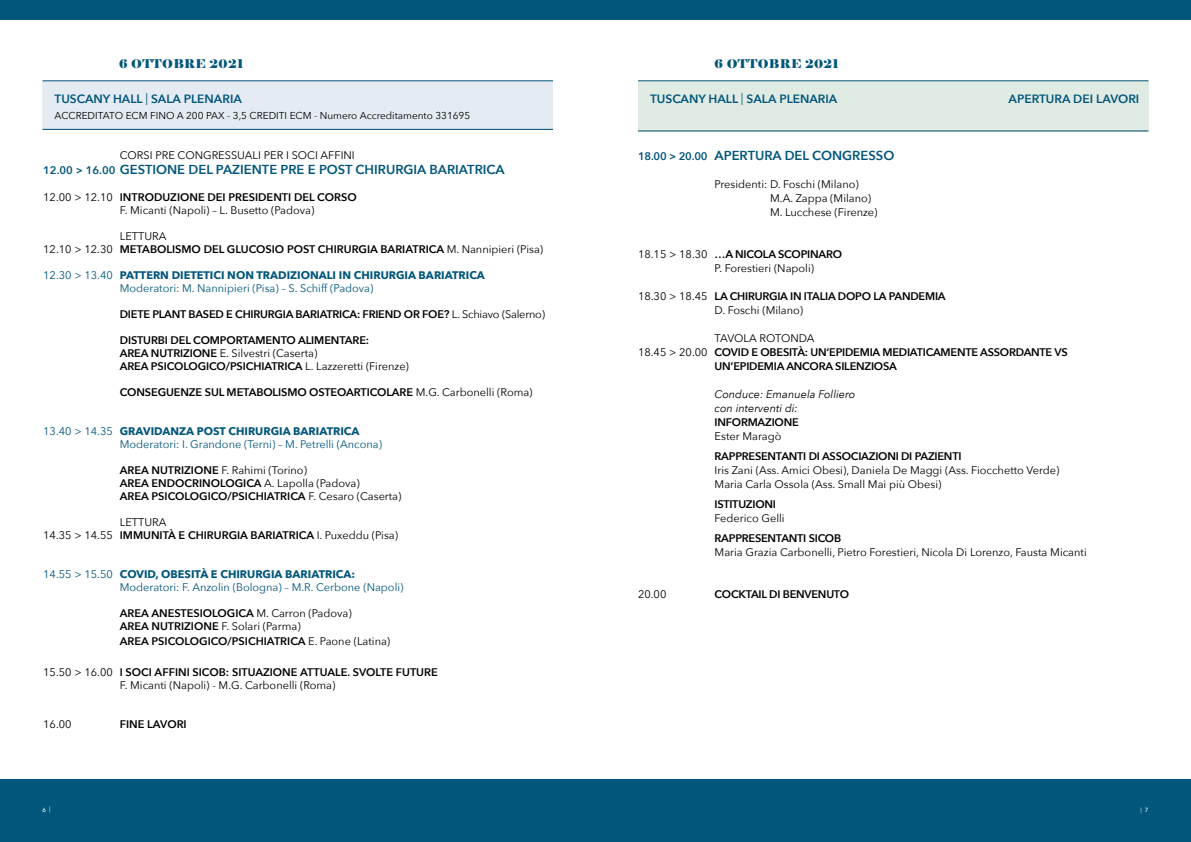
<style>
.page{position:relative;width:1191px;height:842px;background:#fff}
.page>*{position:absolute;margin:0;border:0;box-sizing:border-box;transform-origin:0 0}
.t1{font:600 13px "Avenir Next";color:#00567b}
.t2{font:600 12px "Avenir Next";color:#00567b}
.t3{font:12px "Elephant";letter-spacing:.025em;color:#00567b}
.t4{font:11px/14px "Avenir Next";color:#000}
.t5{font:600 11px/13px "Avenir Next";letter-spacing:-.02em;color:#000}
.t6{font:600 11px/13px "Avenir Next";color:#000}
.t7{font:11px/13px "Avenir Next";color:#00567b}
.t8{font:italic 11px/14px "Avenir Next";color:#000}
.t9{font:10px "Avenir Next";color:#000}
.t10{font:500 6px "Avenir Next";color:#fff}
.t11{font:6px "Avenir Next";color:#fff}
.s1{font-weight:400}
.s2{font-size:11px}
.s3{font-weight:600}
.s4{font-weight:700}
.s5{font-weight:500}
</style>
<div class="page">
<div style="left:0;top:780px;width:595px;height:62px;background:#00567b"></div>
<div style="left:595px;top:780px;width:596px;height:62px;background:#00567b"></div>
<div style="left:0;top:0;width:595px;height:20px;background:#00567b"></div>
<div style="left:595px;top:0;width:596px;height:20px;background:#00567b"></div>
<div style="left:43px;top:81px;width:510px;height:49px;background:#e4ebf3"></div>
<hr style="left:43px;top:81px;width:510px;height:1px;background:#00567b">
<hr style="left:43px;top:129px;width:510px;height:1px;background:#00567b">
<div style="left:638px;top:81px;width:510px;height:50px;background:#dfebe3"></div>
<hr style="left:638px;top:81px;width:510px;height:1px;background:#00567b">
<hr style="left:638px;top:131px;width:510px;height:1px;background:#00567b">
<p class="t3" style="left:119px;top:56px;width:126px">6 OTTOBRE 2021</p>
<p class="t3" style="left:714px;top:56px;width:126px">6 OTTOBRE 2021</p>
<p class="t2" style="left:55px;top:88px;width:189px">TUSCANY HALL <span class="s1">|</span> SALA PLENARIA</p>
<p class="t9" style="left:55px;top:109px;width:417px">ACCREDITATO ECM FINO A 200 PAX - 3,5 CREDITI ECM - Numero Accreditamento 331695</p>
<p class="t1" style="left:638px;top:145px;width:258px"><span class="s2">18.00 &gt; 20.00</span> APERTURA DEL CONGRESSO</p>
<p class="t4" style="left:770px;top:178px;width:109px;text-indent:-55px">Presidenti: D. Foschi (Milano)<br>M.A. Zappa (Milano)<br>M. Lucchese (Firenze)</p>
<p class="t4" style="left:714px;top:248px;width:129px;text-indent:-77px">18.15 &gt; 18.30 <span class="s3">…A NICOLA SCOPINARO<br></span>P. Forestieri (Napoli)</p>
<p class="t5" style="left:714px;top:289px;width:232px;line-height:14px;text-indent:-77px"><span class="s1">18.30 &gt; 18.45</span> LA CHIRURGIA IN ITALIA DOPO LA PANDEMIA<br><span class="s1">D. Foschi (Milano)</span></p>
<p class="t4" style="left:714px;top:332px;width:101px">TAVOLA ROTONDA</p>
<p class="t5" style="left:638px;top:346px;width:431px"><span class="s1">18.45 &gt; 20.00</span> COVID E OBESITÀ: UN’EPIDEMIA MEDIATICAMENTE ASSORDANTE VS</p>
<p class="t5" style="left:714px;top:360px;width:184px">UN’EPIDEMIA ANCORA SILENZIOSA</p>
<p class="t8" style="left:714px;top:388px;width:142px">Conduce: Emanuela Folliero con interventi di:</p>
<p class="t5" style="left:714px;top:416px;width:86px">INFORMAZIONE</p>
<p class="t4" style="left:714px;top:430px;width:68px">Ester Maragò</p>
<p class="t5" style="left:714px;top:450px;width:248px">RAPPRESENTANTI DI ASSOCIAZIONI DI PAZIENTI</p>
<p class="t4" style="left:714px;top:464px;width:346px">Iris Zani (Ass. Amici Obesi), Daniela De Maggi (Ass. Fiocchetto Verde)<br>Maria Carla Ossola (Ass. Small Mai più Obesi)</p>
<p class="t5" style="left:714px;top:498px;width:63px">ISTITUZIONI</p>
<p class="t4" style="left:714px;top:512px;width:72px">Federico Gelli</p>
<p class="t5" style="left:714px;top:532px;width:128px">RAPPRESENTANTI SICOB</p>
<p class="t4" style="left:714px;top:546px;width:374px">Maria Grazia Carbonelli, Pietro Forestieri, Nicola Di Lorenzo, Fausta Micanti</p>
<p class="t4" style="left:638px;top:588px;width:30px">20.00</p>
<p class="t5" style="left:714px;top:588px;width:136px">COCKTAIL DI BENVENUTO</p>
<p class="t2" style="left:650px;top:88px;width:189px">TUSCANY HALL <span class="s1">|</span> SALA PLENARIA</p>
<p class="t2" style="left:1008px;top:88px;width:132px">APERTURA DEI LAVORI</p>
<p class="t4" style="left:120px;top:149px;width:236px">CORSI PRE CONGRESSUALI PER I SOCI AFFINI</p>
<p class="t1" style="left:43px;top:158px;width:463px"><span class="s2">12.00 &gt; 16.00</span> GESTIONE DEL PAZIENTE PRE E POST CHIRURGIA BARIATRICA</p>
<p class="t4" style="left:120px;top:190px;width:238px;line-height:13px;text-indent:-77px">12.00 &gt; 12.10 <span class="s3">INTRODUZIONE DEI PRESIDENTI DEL CORSO<br></span>F. Micanti (Napoli) – L. Busetto (Padova)</p>
<p class="t6" style="left:43px;top:229px;width:501px;text-indent:77px"><span class="s1">LETTURA<br>12.10 &gt; 12.30</span> METABOLISMO DEL GLUCOSIO POST CHIRURGIA BARIATRICA <span class="s1">M. Nannipieri (Pisa)</span></p>
<p class="t7" style="left:120px;top:268px;width:366px;text-indent:-77px">12.30 &gt; 13.40 <span class="s4">PATTERN DIETETICI NON TRADIZIONALI IN CHIRURGIA BARIATRICA<br></span>Moderatori: M. Nannipieri (Pisa) – S. Schiff (Padova)</p>
<p class="t5" style="left:120px;top:307px;width:427px">DIETE PLANT BASED E CHIRURGIA BARIATRICA: FRIEND OR FOE? <span class="s1">L. Schiavo (Salerno)</span></p>
<p class="t5" style="left:120px;top:333px;width:291px">DISTURBI DEL COMPORTAMENTO ALIMENTARE:<br>AREA NUTRIZIONE <span class="s1">E. Silvestri (Caserta)<br></span>AREA PSICOLOGICO/PSICHIATRICA <span class="s1">L. Lazzeretti (Firenze)</span></p>
<p class="t5" style="left:120px;top:385px;width:414px">CONSEGUENZE SUL METABOLISMO OSTEOARTICOLARE <span class="s1">M.G. Carbonelli (Roma)</span></p>
<p class="t7" style="left:120px;top:425px;width:264px;text-indent:-77px">13.40 &gt; 14.35 <span class="s4">GRAVIDANZA POST CHIRURGIA BARIATRICA<br></span>Moderatori: I. Grandone (Terni) – M. Petrelli (Ancona)</p>
<p class="t6" style="left:120px;top:463px;width:283px">AREA NUTRIZIONE <span class="s1">F. Rahimi (Torino)<br></span>AREA ENDOCRINOLOGICA <span class="s1">A. Lapolla (Padova)<br></span>AREA PSICOLOGICO/PSICHIATRICA <span class="s1">F. Cesaro (Caserta)</span></p>
<p class="t4" style="left:43px;top:516px;width:356px;line-height:13px;text-indent:77px">LETTURA<br>14.35 &gt; 14.55 <span class="s3">IMMUNITÀ E CHIRURGIA BARIATRICA</span> I. Puxeddu (Pisa)</p>
<p class="t7" style="left:120px;top:568px;width:285px;text-indent:-77px">14.55 &gt; 15.50 <span class="s4">COVID, OBESITÀ E CHIRURGIA BARIATRICA:<br></span>Moderatori: F. Anzolin (Bologna) – M.R. Cerbone (Napoli)</p>
<p class="t6" style="left:120px;top:606px;width:233px">AREA ANESTESIOLOGICA <span class="s1">M. Carron (Padova)<br></span>AREA NUTRIZIONE <span class="s1">F. Solari (Parma)</span></p>
<p class="t6" style="left:120px;top:634px;width:272px">AREA PSICOLOGICO/PSICHIATRICA <span class="s1">E. Paone (Latina)</span></p>
<p class="t4" style="left:120px;top:666px;width:319px;line-height:13px;text-indent:-77px">15.50 &gt; 16.00 <span class="s3">I SOCI AFFINI SICOB: SITUAZIONE ATTUALE. SVOLTE FUTURE<br></span>F. Micanti (Napoli) - M.G. Carbonelli (Roma)</p>
<p class="t4" style="left:43px;top:717px;width:30px">16.00</p>
<p class="t6" style="left:120px;top:717px;width:68px">FINE LAVORI</p>
<p class="t10" style="left:43px;top:806px;width:9px">6 <span class="s1">|</span></p>
<p class="t11" style="left:1140px;top:806px;width:9px">| <span class="s5">7</span></p>
</div>
